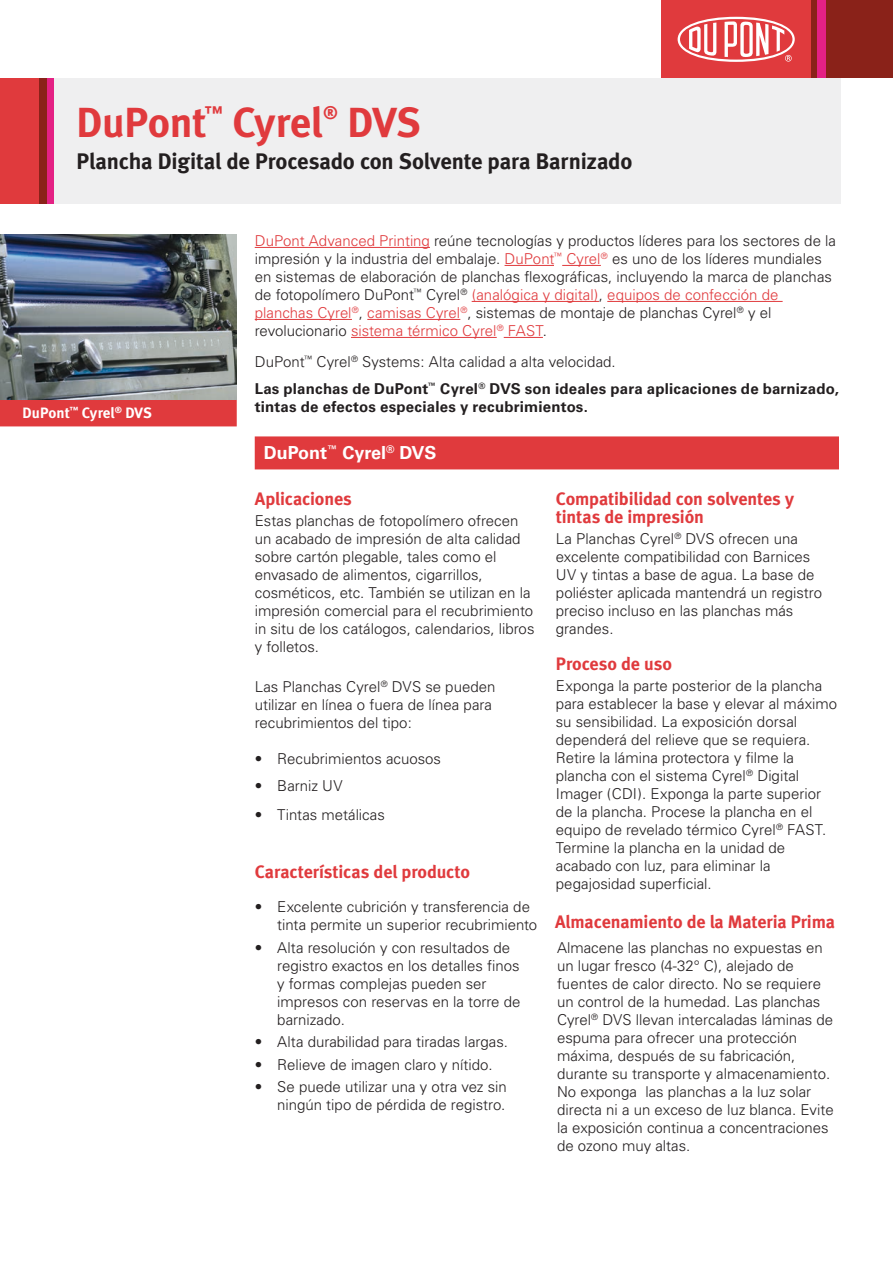
<style>
.page{position:relative;width:893px;height:1263px;background:#fff}
.page>*{position:absolute;margin:0;border:0;box-sizing:border-box;transform-origin:0 0}
.t1{font:700 42px "Meta";letter-spacing:-.01em;color:#e03a3d}
.t2{font:700 22.5px "Meta";letter-spacing:-.01em;color:#231f20}
.t3{font:700 18px/18px "Meta";letter-spacing:-.005em;color:#e03a3d}
.t4{font:700 18px "Univers";color:#fff}
.t5{font:300 15px/18px "Univers";color:#231f20}
.t6{font:700 15px/27px "Univers";letter-spacing:.015em;color:#231f20}
.t7{font:700 15px "Meta";color:#fff}
.s1{color:#e03a3d}
.s2{font-weight:300}
</style>
<div class="page">
<div style="left:0;top:78px;width:39px;height:125px;background:#e03a3d"></div>
<div style="left:46px;top:78px;width:8px;height:125px;background:#e42184"></div>
<div style="left:39px;top:78px;width:7px;height:125px;background:#8a2219"></div>
<div style="left:54px;top:78px;width:786px;height:125px;background:#efeff0"></div>
<div style="left:811px;top:0;width:82px;height:78px;background:#8a2219"></div>
<div style="left:818px;top:0;width:8px;height:78px;background:#e42184"></div>
<div style="left:661px;top:0;width:150px;height:78px;background:#e03a3d"></div>
<svg style="left:678px;top:17px;width:117px;height:45px"></svg>
<hr style="left:255px;top:247px;width:175px;height:1px;background:#e03a3d">
<hr style="left:505px;top:265px;width:49px;height:1px;background:#e03a3d">
<hr style="left:562px;top:265px;width:39px;height:1px;background:#e03a3d">
<hr style="left:472px;top:301px;width:127px;height:1px;background:#e03a3d">
<hr style="left:607px;top:301px;width:176px;height:1px;background:#e03a3d">
<hr style="left:255px;top:319px;width:97px;height:1px;background:#e03a3d">
<hr style="left:367px;top:319px;width:93px;height:1px;background:#e03a3d">
<hr style="left:351px;top:337px;width:146px;height:1px;background:#e03a3d">
<hr style="left:504px;top:337px;width:39px;height:1px;background:#e03a3d">
<div style="left:0;top:399px;width:237px;height:27px;background:#e03a3d"></div>
<div style="left:255px;top:436px;width:584px;height:33px;background:#e03a3d"></div>
<img style="left:0;top:234px;width:237px;height:166px">
<h1 class="t1" style="left:76px;top:98px;width:131px">DuPont</h1>
<p class="t3" style="left:205px;top:104px;width:20px">™</p>
<h1 class="t1" style="left:232px;top:98px;width:92px">Cyrel</h1>
<p class="t3" style="left:323px;top:104px;width:16px">®</p>
<h1 class="t1" style="left:347px;top:98px;width:75px">DVS</h1>
<h2 class="t2" style="left:76px;top:148px;width:557px">Plancha Digital de Procesado con Solvente para Barnizado</h2>
<p class="t7" style="left:22px;top:404px;width:131px">DuPont<sup>™</sup> Cyrel<sup>®</sup> DVS</p>
<p class="t5" style="left:255px;top:232px;width:583px"><span class="s1">DuPont Advanced Printing</span> reúne tecnologías y productos líderes para los sectores de la impresión y la industria del embalaje. <span class="s1">DuPont</span><sup>™</sup> <span class="s1">Cyrel</span><sup>®</sup> es uno de los líderes mundiales en sistemas de elaboración de planchas flexográficas, incluyendo la marca de planchas de fotopolímero DuPont<sup>™</sup> Cyrel<sup>®</sup> <span class="s1">(analógica y digital)</span>, <span class="s1">equipos de confección de planchas Cyrel</span><sup>®</sup>, <span class="s1">camisas Cyrel</span><sup>®</sup>, sistemas de montaje de planchas Cyrel<sup>®</sup> y el revolucionario <span class="s1">sistema térmico Cyrel</span><sup>®</sup> <span class="s1">FAST</span>.</p>
<p class="t6" style="left:255px;top:349px;width:586px"><span class="s2">DuPont</span><sup>™</sup> <span class="s2">Cyrel</span><sup>®</sup> <span class="s2">Systems: Alta calidad a alta velocidad.<br></span>Las planchas de DuPont<sup>™</sup> Cyrel<sup>®</sup> DVS son ideales para aplicaciones de barnizado,</p>
<p class="t6" style="left:255px;top:394px;width:335px">tintas de efectos especiales y recubrimientos.</p>
<p class="t4" style="left:264px;top:442px;width:174px">DuPont<sup>™</sup> Cyrel<sup>®</sup> DVS</p>
<p class="t3" style="left:255px;top:489px;width:99px">Aplicaciones</p>
<p class="t5" style="left:255px;top:511px;width:281px">Estas planchas de fotopolímero ofrecen un acabado de impresión de alta calidad sobre cartón plegable, tales como el envasado de alimentos, cigarrillos, cosméticos, etc. También se utilizan en la impresión comercial para el recubrimiento in situ de los catálogos, calendarios, libros y folletos.</p>
<p class="t5" style="left:255px;top:678px;width:242px">Las Planchas Cyrel<sup>®</sup> DVS se pueden utilizar en línea o fuera de línea para recubrimientos del tipo:</p>
<p class="t5" style="left:255px;top:750px;width:188px">• Recubrimientos acuosos</p>
<p class="t5" style="left:255px;top:777px;width:89px">• Barniz UV</p>
<p class="t5" style="left:255px;top:805px;width:132px">• Tintas metálicas</p>
<p class="t3" style="left:556px;top:489px;width:240px">Compatibilidad con solventes y tintas de impresión</p>
<p class="t5" style="left:556px;top:529px;width:268px">La Planchas Cyrel<sup>®</sup> DVS ofrecen una excelente compatibilidad con Barnices<br>UV y tintas a base de agua. La base de poliéster aplicada mantendrá un registro preciso incluso en las planchas más grandes.</p>
<p class="t3" style="left:556px;top:654px;width:118px">Proceso de uso</p>
<p class="t5" style="left:556px;top:676px;width:283px">Exponga la parte posterior de la plancha para establecer la base y elevar al máximo su sensibilidad. La exposición dorsal dependerá del relieve que se requiera.<br>Retire la lámina protectora y filme la plancha con el sistema Cyrel<sup>®</sup> Digital Imager (CDI). Exponga la parte superior de la plancha. Procese la plancha en el equipo de revelado térmico Cyrel<sup>®</sup> FAST.<br>Termine la plancha en la unidad de acabado con luz, para eliminar la pegajosidad superficial.</p>
<p class="t3" style="left:555px;top:912px;width:281px">Almacenamiento de la Materia Prima</p>
<p class="t5" style="left:557px;top:939px;width:278px">Almacene las planchas no expuestas en un lugar fresco (4-32° C), alejado de fuentes de calor directo. No se requiere un control de la humedad. Las planchas Cyrel<sup>®</sup> DVS llevan intercaladas láminas de espuma para ofrecer una protección máxima, después de su fabricación, durante su transporte y almacenamiento.<br>No exponga las planchas a la luz solar directa ni a un exceso de luz blanca. Evite la exposición continua a concentraciones de ozono muy altas.</p>
<p class="t3" style="left:255px;top:862px;width:217px">Características del producto</p>
<p class="t5" style="left:277px;top:898px;width:261px;text-indent:-22px">• Excelente cubrición y transferencia de tinta permite un superior recubrimiento</p>
<p class="t5" style="left:277px;top:938px;width:245px;text-indent:-22px">• Alta resolución y con resultados de registro exactos en los detalles finos y formas complejas pueden ser impresos con reservas en la torre de barnizado.</p>
<p class="t5" style="left:255px;top:1033px;width:255px">• Alta durabilidad para tiradas largas.</p>
<p class="t5" style="left:255px;top:1055px;width:239px">• Relieve de imagen claro y nítido.</p>
<p class="t5" style="left:255px;top:1078px;width:253px;text-align:right">• Se puede utilizar una y otra vez sin ningún tipo de pérdida de registro.</p>
</div>
